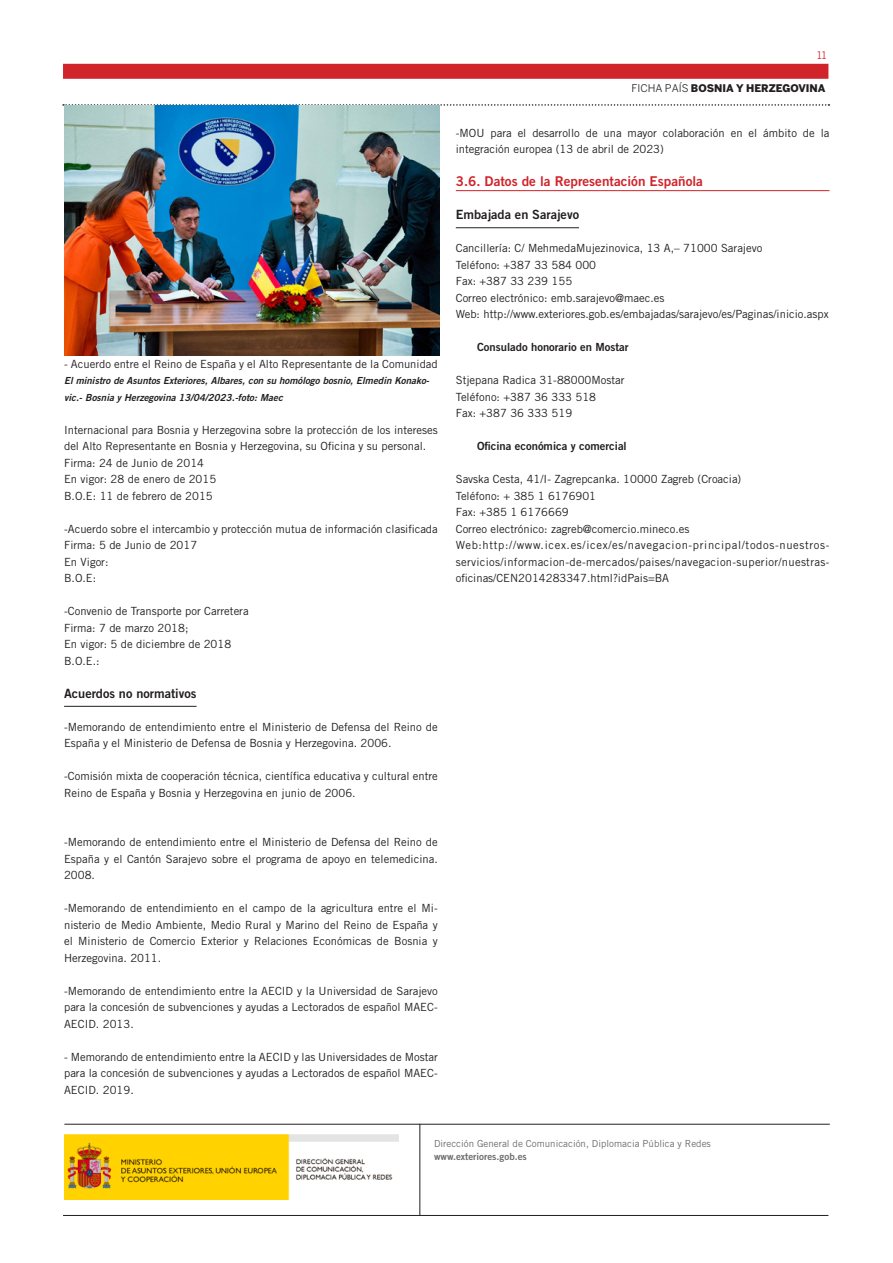
<style>
.page{position:relative;width:893px;height:1263px;background:#fff}
.page>*{position:absolute;margin:0;border:0;box-sizing:border-box;transform-origin:0 0}
.TITULO_2º_NIVEL{font:13.5px "Trade Gothic LT Std Bd 2";color:#d1232a}
.TITULO_3º_NIVEL{font:12.75px "Trade Gothic LT Std Bd 2";color:#231f20}
.TEXTO_NORMAL{font:11.25px/16.5px "Trade Gothic LT Std";color:#231f20;text-align:justify}
.TITULO_4º_NIVEL{font:11.25px "Trade Gothic LT Std Bd 2";color:#231f20}
.t1{font:900 10.5px "Benton Sans";color:#231f20}
.t2{font:10.5px "Benton Sans";color:#d1232a}
.TEXTO_PIE_DE_FOTO{font:9.75px/16.5px "Trade Gothic LT Std Bd 2 Obl";color:#231f20}
.t3{font:9.75px "Trade Gothic LT Std";color:#6c6d70}
.t4{font:9.75px "Trade Gothic LT Std Bd 2";color:#6c6d70}
.s1{font-weight:400}
</style>
<div class="page">
<div style="left:63px;top:64px;width:765px;height:15px;background:#d1232a"></div>
<hr style="left:63px;top:1215px;width:765px;height:1px;background:#231f20">
<svg style="left:63px;top:104px;width:766px;height:2px"></svg>
<hr style="left:64px;top:706px;width:133px;height:1px;background:#231f20">
<hr style="left:456px;top:190px;width:373px;height:1px;background:#d1232a">
<hr style="left:456px;top:227px;width:123px;height:1px;background:#231f20">
<img style="left:64px;top:1135px;width:335px;height:65px">
<hr style="left:64px;top:1124px;width:766px;height:1px;background:#231f20">
<hr style="left:419px;top:1124px;width:1px;height:92px;background:#231f20">
<img style="left:64px;top:106px;width:375px;height:249px">
<p class="t2" style="left:817px;top:49px;width:11px">11</p>
<p class="TEXTO_NORMAL" style="left:64px;top:355px;width:375px">- Acuerdo entre el Reino de España y el Alto Representante de la Comunidad</p>
<p class="TEXTO_PIE_DE_FOTO" style="left:64px;top:372px;width:367px">El ministro de Asuntos Exteriores, Albares, con su homólogo bosnio, Elmedin Konako&shy;vic.- Bosnia y Herzegovina 13/04/2023.-foto: Maec</p>
<p class="TEXTO_NORMAL" style="left:64px;top:421px;width:375px">Internacional para Bosnia y Herzegovina sobre la protección de los intereses del Alto Representante en Bosnia y Herzegovina, su Oficina y su personal.</p>
<p class="TEXTO_NORMAL" style="left:64px;top:454px;width:141px">Firma: 24 de Junio de 2014</p>
<p class="TEXTO_NORMAL" style="left:64px;top:471px;width:154px">En vigor: 28 de enero de 2015</p>
<p class="TEXTO_NORMAL" style="left:64px;top:487px;width:150px">B.O.E: 11 de febrero de 2015</p>
<p class="TEXTO_NORMAL" style="left:64px;top:520px;width:375px">-Acuerdo sobre el intercambio y protección mutua de información clasificada</p>
<p class="TEXTO_NORMAL" style="left:64px;top:537px;width:135px">Firma: 5 de Junio de 2017</p>
<p class="TEXTO_NORMAL" style="left:64px;top:553px;width:46px">En Vigor:</p>
<p class="TEXTO_NORMAL" style="left:64px;top:570px;width:34px">B.O.E:</p>
<p class="TEXTO_NORMAL" style="left:64px;top:603px;width:186px">-Convenio de Transporte por Carretera</p>
<p class="TEXTO_NORMAL" style="left:64px;top:619px;width:126px">Firma: 7 de marzo 2018;</p>
<p class="TEXTO_NORMAL" style="left:64px;top:636px;width:169px">En vigor: 5 de diciembre de 2018</p>
<p class="TEXTO_NORMAL" style="left:64px;top:652px;width:37px">B.O.E.:</p>
<p class="TITULO_3º_NIVEL" style="left:64px;top:685px;width:134px">Acuerdos no normativos</p>
<p class="TEXTO_NORMAL" style="left:64px;top:718px;width:375px">-Memorando de entendimiento entre el Ministerio de Defensa del Reino de<br>España y el Ministerio de Defensa de Bosnia y Herzegovina. 2006.</p>
<p class="TEXTO_NORMAL" style="left:64px;top:768px;width:375px">-Comisión mixta de cooperación técnica, científica educativa y cultural entre<br>Reino de España y Bosnia y Herzegovina en junio de 2006.</p>
<p class="TEXTO_NORMAL" style="left:64px;top:834px;width:375px">-Memorando de entendimiento entre el Ministerio de Defensa del Reino de España y el Cantón Sarajevo sobre el programa de apoyo en telemedicina.<br>2008.</p>
<p class="TEXTO_NORMAL" style="left:64px;top:900px;width:375px">-Memorando de entendimiento en el campo de la agricultura entre el Mi&shy;nisterio de Medio Ambiente, Medio Rural y Marino del Reino de España y el Ministerio de Comercio Exterior y Relaciones Económicas de Bosnia y Herzegovina. 2011.</p>
<p class="TEXTO_NORMAL" style="left:64px;top:982px;width:375px">-Memorando de entendimiento entre la AECID y la Universidad de Sarajevo para la concesión de subvenciones y ayudas a Lectorados de español MAEC-AECID. 2013.</p>
<p class="TEXTO_NORMAL" style="left:64px;top:1048px;width:375px">- Memorando de entendimiento entre la AECID y las Universidades de Mostar para la concesión de subvenciones y ayudas a Lectorados de español MAEC-AECID. 2019.</p>
<p class="t1" style="left:632px;top:82px;width:195px"><span class="s1">FICHA PAÍS</span> BOSNIA Y HERZEGOVINA</p>
<p class="TEXTO_NORMAL" style="left:456px;top:124px;width:375px">-MOU para el desarrollo de una mayor colaboración en el ámbito de la integración europea (13 de abril de 2023)</p>
<p class="TITULO_2º_NIVEL" style="left:456px;top:173px;width:249px">3.6. Datos de la Representación Española</p>
<p class="TITULO_3º_NIVEL" style="left:456px;top:207px;width:125px">Embajada en Sarajevo</p>
<p class="TEXTO_NORMAL" style="left:456px;top:240px;width:308px">Cancillería: C/ MehmedaMujezinovica, 13 A,– 71000 Sarajevo</p>
<p class="TEXTO_NORMAL" style="left:456px;top:256px;width:142px">Teléfono: +387 33 584 000</p>
<p class="TEXTO_NORMAL" style="left:456px;top:273px;width:118px">Fax: +387 33 239 155</p>
<p class="TEXTO_NORMAL" style="left:456px;top:289px;width:210px">Correo electrónico: emb.sarajevo@maec.es</p>
<p class="TEXTO_NORMAL" style="left:456px;top:306px;width:374px">Web: http://www.exteriores.gob.es/embajadas/sarajevo/es/Paginas/inicio.aspx</p>
<p class="TITULO_4º_NIVEL" style="left:477px;top:340px;width:153px">Consulado honorario en Mostar</p>
<p class="TEXTO_NORMAL" style="left:456px;top:372px;width:170px">Stjepana Radica 31-88000Mostar</p>
<p class="TEXTO_NORMAL" style="left:456px;top:388px;width:142px">Teléfono: +387 36 333 518</p>
<p class="TEXTO_NORMAL" style="left:456px;top:405px;width:118px">Fax: +387 36 333 519</p>
<p class="TITULO_4º_NIVEL" style="left:477px;top:439px;width:151px">Oficina económica y comercial</p>
<p class="TEXTO_NORMAL" style="left:456px;top:471px;width:287px">Savska Cesta, 41/I- Zagrepcanka. 10000 Zagreb (Croacia)</p>
<p class="TEXTO_NORMAL" style="left:456px;top:487px;width:142px">Teléfono: + 385 1 6176901</p>
<p class="TEXTO_NORMAL" style="left:456px;top:504px;width:114px">Fax: +385 1 6176669</p>
<p class="TEXTO_NORMAL" style="left:456px;top:520px;width:235px">Correo electrónico: zagreb@comercio.mineco.es</p>
<p class="TEXTO_NORMAL" style="left:456px;top:537px;width:375px">Web:http://www.icex.es/icex/es/navegacion-principal/todos-nuestros&shy;servicios/informacion-de-mercados/paises/navegacion-superior/nuestras&shy;oficinas/CEN2014283347.html?idPais=BA</p>
<p class="t3" style="left:434px;top:1137px;width:278px">Dirección General de Comunicación, Diplomacia Pública y Redes</p>
<p class="t4" style="left:434px;top:1151px;width:94px">www.exteriores.gob.es</p>
</div>
